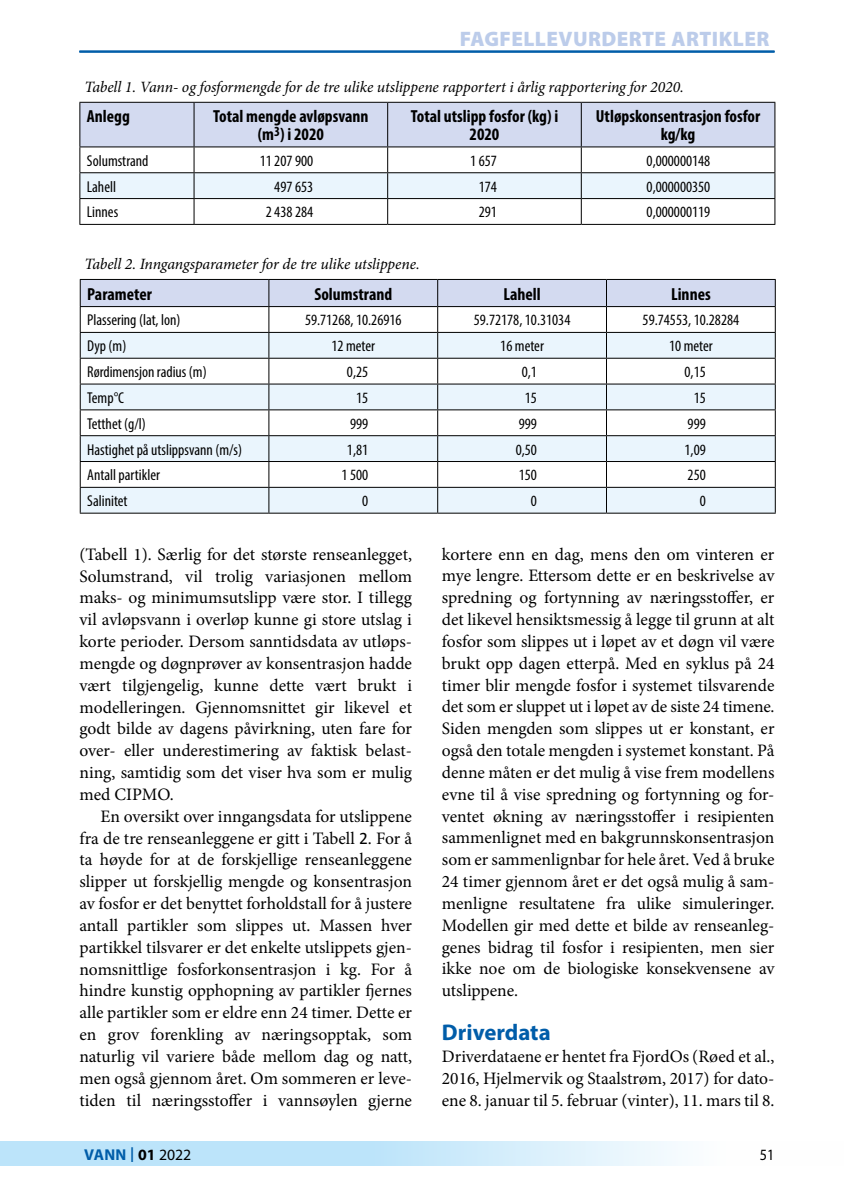
<style>
.page{position:relative;width:844px;height:1191px;background:#fff}
.page>*{position:absolute;margin:0;border:0;box-sizing:border-box;transform-origin:0 0}
.t1{font:700 22.75px "Myriad Pro";color:#005da9}
.t2{font:900 21px "Myriad Pro";letter-spacing:.02em;color:#bcccea}
.t3{font:17.5px/21.9px "Minion Pro";color:#000;text-align:justify}
.t4{font:700 condensed 17.5px/17.5px "Myriad Pro";color:#000;text-align:center}
.t5{font:condensed 15.75px "Myriad Pro";color:#000}
.t6{font:italic 15.75px "Minion Pro";letter-spacing:-.01em;color:#000}
.t7{font:700 15.75px "Myriad Pro";letter-spacing:.01em;color:#005da9}
.t8{font:15.75px "Myriad Pro";color:#000;scale:.9 1}
.s1{font-family:"Calibri"}
.s2{font-weight:400;font-size:21.88px}
.s3{color:#000}
.s4{font-weight:400;color:#000}
</style>
<div class="page">
<svg style="left:1px;top:1141px;width:675px;height:25px;background:#c8e8fa"></svg>
<svg style="left:0;top:1141px;width:1px;height:25px"></svg>
<hr style="left:79px;top:51px;width:695px;height:1px;background:#005da9">
<svg style="left:79px;top:102px;width:696px;height:122px"></svg>
<hr style="left:79px;top:224px;width:115px;height:1px;background:#000">
<hr style="left:194px;top:224px;width:193px;height:1px;background:#000">
<hr style="left:387px;top:224px;width:194px;height:1px;background:#000">
<hr style="left:581px;top:224px;width:194px;height:1px;background:#000">
<svg style="left:80px;top:279px;width:695px;height:234px"></svg>
<hr style="left:80px;top:513px;width:189px;height:1px;background:#000">
<hr style="left:269px;top:513px;width:168px;height:1px;background:#000">
<hr style="left:437px;top:513px;width:169px;height:1px;background:#000">
<hr style="left:606px;top:513px;width:169px;height:1px;background:#000">
<p class="t2" style="left:459px;top:24px;width:311px">FAGFELLEVURDERTE ARTIKLER</p>
<p class="t6" style="left:84px;top:76px;width:601px">Tabell 1. Vann- og fosformengde for de tre ulike utslippene rapportert i årlig rapportering for 2020.</p>
<p class="t4" style="left:87px;top:107px;width:44px">Anlegg</p>
<p class="t4" style="left:213px;top:107px;width:157px">Total mengde avløpsvann (m<sup>3</sup>) i 2020</p>
<p class="t4" style="left:410px;top:107px;width:149px">Total utslipp fosfor (kg) i<br>2020</p>
<p class="t4" style="left:595px;top:107px;width:166px">Utløpskonsentrasjon fosfor kg/kg</p>
<p class="t5" style="left:87px;top:151px;width:63px">Solumstrand</p>
<p class="t5" style="left:260px;top:151px;width:55px">11 207 900</p>
<p class="t5" style="left:470px;top:151px;width:28px">1 657</p>
<p class="t5" style="left:646px;top:151px;width:65px">0,000000148</p>
<p class="t5" style="left:87px;top:177px;width:31px">Lahell</p>
<p class="t5" style="left:274px;top:177px;width:40px">497 653</p>
<p class="t5" style="left:478px;top:177px;width:20px">174</p>
<p class="t5" style="left:646px;top:177px;width:65px">0,000000350</p>
<p class="t5" style="left:87px;top:203px;width:33px">Linnes</p>
<p class="t5" style="left:266px;top:203px;width:49px">2 438 284</p>
<p class="t5" style="left:478px;top:203px;width:20px">291</p>
<p class="t5" style="left:646px;top:203px;width:65px">0,000000119</p>
<p class="t6" style="left:84px;top:253px;width:336px">Tabell 2. Inngangsparameter for de tre ulike utslippene.</p>
<p class="t4" style="left:87px;top:285px;width:66px">Parameter</p>
<p class="t4" style="left:314px;top:285px;width:79px">Solumstrand</p>
<p class="t4" style="left:503px;top:285px;width:39px">Lahell</p>
<p class="t4" style="left:671px;top:285px;width:41px">Linnes</p>
<p class="t5" style="left:87px;top:311px;width:95px">Plassering (lat, lon)</p>
<p class="t5" style="left:305px;top:311px;width:98px">59.71268, 10.26916</p>
<p class="t5" style="left:473px;top:311px;width:98px">59.72178, 10.31034</p>
<p class="t5" style="left:642px;top:311px;width:98px">59.74553, 10.28284</p>
<p class="t5" style="left:87px;top:336px;width:41px">Dyp (m)</p>
<p class="t5" style="left:331px;top:336px;width:45px">12 meter</p>
<p class="t5" style="left:500px;top:336px;width:45px">16 meter</p>
<p class="t5" style="left:669px;top:336px;width:45px">10 meter</p>
<p class="t5" style="left:87px;top:362px;width:121px">Rørdimensjon radius (m)</p>
<p class="t5" style="left:347px;top:362px;width:23px">0,25</p>
<p class="t5" style="left:521px;top:362px;width:17px">0,1</p>
<p class="t5" style="left:684px;top:362px;width:23px">0,15</p>
<p class="t5" style="left:87px;top:388px;width:38px">Temp°C</p>
<p class="t5" style="left:356px;top:388px;width:14px">15</p>
<p class="t5" style="left:524px;top:388px;width:14px">15</p>
<p class="t5" style="left:693px;top:388px;width:14px">15</p>
<p class="t5" style="left:87px;top:414px;width:60px">Tetthet (g/l)</p>
<p class="t5" style="left:350px;top:414px;width:20px">999</p>
<p class="t5" style="left:518px;top:414px;width:20px">999</p>
<p class="t5" style="left:687px;top:414px;width:20px">999</p>
<p class="t5" style="left:87px;top:440px;width:156px">Hastighet på utslippsvann (m/s)</p>
<p class="t5" style="left:347px;top:440px;width:23px">1,81</p>
<p class="t5" style="left:515px;top:440px;width:23px">0,50</p>
<p class="t5" style="left:684px;top:440px;width:23px">1,09</p>
<p class="t5" style="left:87px;top:465px;width:74px">Antall partikler</p>
<p class="t5" style="left:341px;top:465px;width:28px">1 500</p>
<p class="t5" style="left:518px;top:465px;width:20px">150</p>
<p class="t5" style="left:687px;top:465px;width:20px">250</p>
<p class="t5" style="left:87px;top:491px;width:42px">Salinitet</p>
<p class="t5" style="left:362px;top:491px;width:8px">0</p>
<p class="t5" style="left:531px;top:491px;width:8px">0</p>
<p class="t5" style="left:699px;top:491px;width:8px">0</p>
<p class="t3" style="left:79px;top:543px;width:334px">(Tabell 1). Særlig for det største renseanlegget, Solumstrand, vil trolig variasjonen mellom maks- og minimumsutslipp være stor. I tillegg vil avløpsvann i overløp kunne gi store utslag i korte perioder. Dersom sanntidsdata av utløps&shy;mengde og døgnprøver av konsentrasjon hadde vært tilgjengelig, kunne dette vært brukt i modelleringen. Gjennomsnittet gir likevel et godt bilde av dagens påvirkning, uten fare for over- eller underestimering av faktisk belast&shy;ning, samtidig som det viser hva som er mulig med CIPMO.</p>
<p class="t3" style="left:79px;top:805px;width:334px;text-indent:21px">En oversikt over inngangsdata for utslippene fra de tre renseanleggene er gitt i Tabell <span class="s1">2</span>. For å ta høyde for at de forskjellige renseanleggene slipper ut forskjellig mengde og konsentrasjon av fosfor er det benyttet forholdstall for å justere antall partikler som slippes ut. Massen hver partikkel tilsvarer er det enkelte utslippets gjen&shy;nomsnittlige fosforkonsentrasjon i kg. For å hindre kunstig opphopning av partikler fjernes alle partikler som er eldre enn 24 timer. Dette er en grov forenkling av næringsopptak, som naturlig vil variere både mellom dag og natt, men også gjennom året. Om sommeren er leve&shy;tiden til næringsstoffer i vannsøylen gjerne</p>
<p class="t3" style="left:441px;top:543px;width:334px">kortere enn en dag, mens den om vinteren er mye lengre. Ettersom dette er en beskrivelse av spredning og fortynning av næringsstoffer, er det likevel hensiktsmessig å legge til grunn at alt fosfor som slippes ut i løpet av et døgn vil være brukt opp dagen etterpå. Med en syklus på 24 timer blir mengde fosfor i systemet tilsvarende det som er sluppet ut i løpet av de siste 24 timene.<br>Siden mengden som slippes ut er konstant, er også den totale mengden i systemet konstant. På denne måten er det mulig å vise frem modellens evne til å vise spredning og fortynning og for&shy;ventet økning av næringsstoffer i resipienten sammenlignet med en bakgrunnskonsentrasjon som er sammenlignbar for hele året. Ved å bruke 24 timer gjennom året er det også mulig å sam&shy;menligne resultatene fra ulike simuleringer.<br>Modellen gir med dette et bilde av renseanleg&shy;genes bidrag til fosfor i resipienten, men sier ikke noe om de biologiske konsekvensene av utslippene.</p>
<h1 class="t1" style="left:441px;top:1017px;width:110px">Driverdata</h1>
<p class="t3" style="left:441px;top:1045px;width:334px">Driverdataene er hentet fra FjordOs (Røed et al., 2016, Hjelmervik og Staalstrøm, 2017) for dato&shy;ene 8. januar til 5. februar (vinter), 11. mars til 8.</p>
<p class="t7" style="left:84px;top:1144px;width:109px">VANN <span class="s2">I</span> <span class="s3">01</span> <span class="s4">2022</span></p>
<p class="t8" style="left:759px;top:1145px;width:18px">51</p>
</div>
